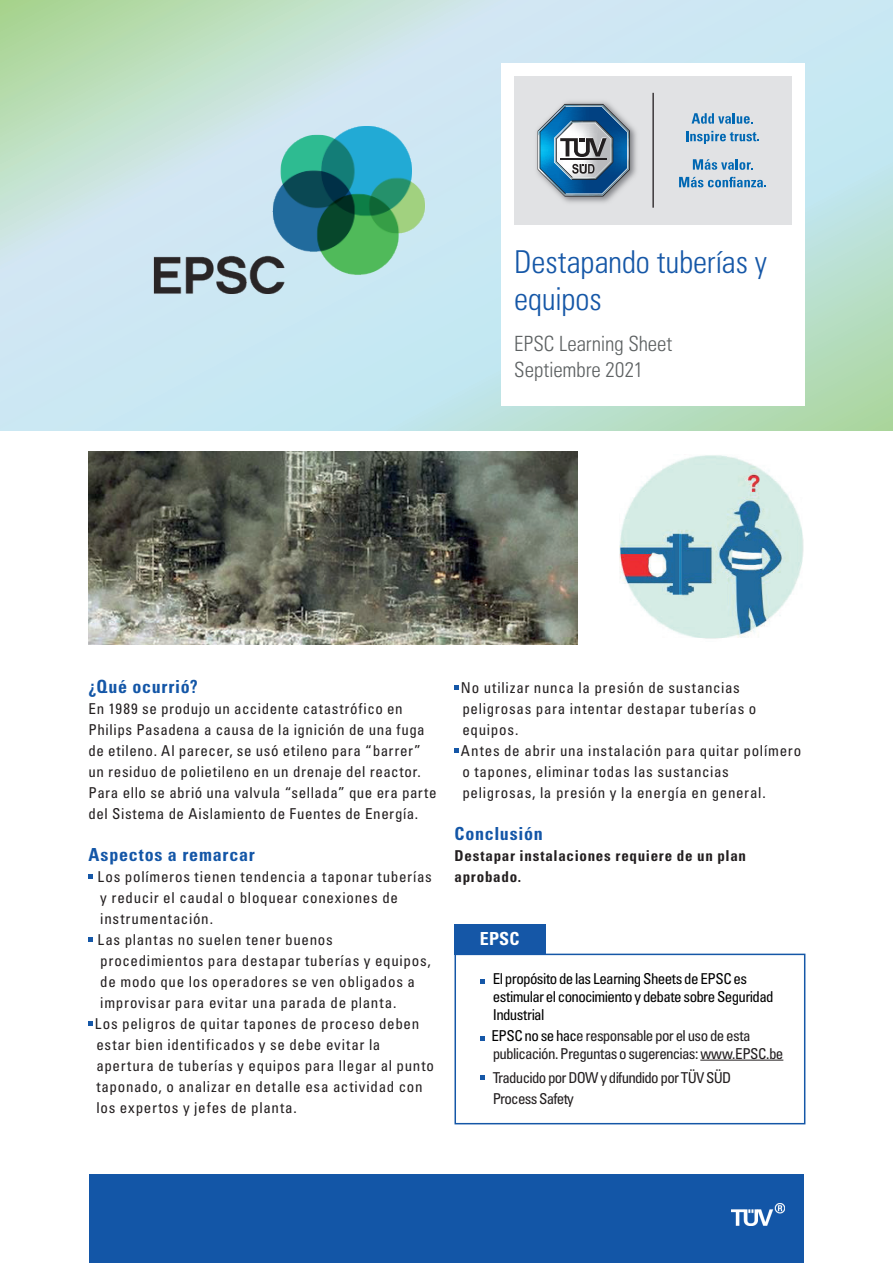
<style>
.page{position:relative;width:893px;height:1263px;background:#fff}
.page>*{position:absolute;margin:0;border:0;box-sizing:border-box;transform-origin:0 0}
.t1{font:31.5px/37.5px "Univers LTCYR 47 Light Cond";letter-spacing:-.005em;color:#1557a7}
.t2{font:21px/25.5px "Univers LTCYR 47 Light Cond";color:#5d6162}
.t3{font:18px "Univers LTCYR 67 Bold Cond";letter-spacing:.04em;color:#1356a7}
.t4{font:18px "Univers LTCYR 67 Bold Cond";color:#fff}
.t5{font:condensed 15px/21px "Univers LTCYR 57";letter-spacing:.04em;color:#231f20}
.t6{font:condensed 15px/18px "Univers LTCYR 57";letter-spacing:-.04em;color:#000}
.t7{font:condensed 15px/18px "Univers LTCYR 57";letter-spacing:-.045em;color:#231f20}
.t8{font:condensed 15px/21px "Univers LTCYR 57";letter-spacing:-.05em;color:#231f20}
.t9{font:15px/21px "Univers LTCYR 67 Bold Cond";letter-spacing:.05em;color:#231f20}
.s1{color:#000}
</style>
<div class="page">
<div style="left:89px;top:1174px;width:715px;height:89px;background:#1557a7"></div>
<img style="left:732px;top:1203px;width:52px;height:22px">
<div style="left:454px;top:954px;width:351px;height:170px;border:2px solid #1557a7"></div>
<div style="left:454px;top:924px;width:92px;height:31px;background:#1557a7"></div>
<hr style="left:700px;top:1060px;width:83px;height:1px;background:#231f20">
<svg style="left:480px;top:979px;width:4px;height:4px"></svg>
<svg style="left:480px;top:1036px;width:4px;height:4px"></svg>
<svg style="left:480px;top:1075px;width:4px;height:4px"></svg>
<svg style="left:89px;top:874px;width:4px;height:5px"></svg>
<svg style="left:89px;top:938px;width:4px;height:4px"></svg>
<svg style="left:89px;top:1022px;width:4px;height:4px"></svg>
<svg style="left:454px;top:686px;width:5px;height:4px"></svg>
<svg style="left:454px;top:748px;width:5px;height:5px"></svg>
<svg style="left:0;top:0;width:893px;height:430px;background:#c5e4e1"></svg>
<div style="left:502px;top:64px;width:303px;height:342px;background:#fff"></div>
<div style="left:514px;top:76px;width:278px;height:148px;background:#e1e2e4"></div>
<hr style="left:652px;top:93px;width:2px;height:115px;background:#231f20">
<img style="left:536px;top:101px;width:101px;height:102px">
<svg style="left:538px;top:104px;width:92px;height:93px"></svg>
<svg style="left:692px;top:113px;width:61px;height:11px"></svg>
<svg style="left:686px;top:131px;width:73px;height:13px"></svg>
<svg style="left:693px;top:159px;width:59px;height:11px"></svg>
<svg style="left:679px;top:177px;width:87px;height:10px"></svg>
<img style="left:150px;top:123px;width:276px;height:185px">
<img style="left:89px;top:451px;width:489px;height:194px">
<img style="left:619px;top:455px;width:185px;height:184px">
<h1 class="t1" style="left:514px;top:241px;width:254px">Destapando tuberías y equipos</h1>
<h2 class="t2" style="left:514px;top:330px;width:160px">EPSC Learning Sheet<br>Septiembre 2021</h2>
<p class="t3" style="left:89px;top:676px;width:111px">¿Qué ocurrió?</p>
<p class="t5" style="left:89px;top:698px;width:350px">En 1989 se produjo un accidente catastrófico en Philips Pasadena a causa de la ignición de una fuga de etileno. Al parecer, se usó etileno para “barrer” un residuo de polietileno en un drenaje del reactor.<br>Para ello se abrió una valvula “sellada” que era parte del Sistema de Aislamiento de Fuentes de Energía.</p>
<p class="t3" style="left:89px;top:844px;width:168px">Aspectos a remarcar</p>
<p class="t5" style="left:98px;top:866px;width:336px">Los polímeros tienen tendencia a taponar tuberías</p>
<p class="t5" style="left:100px;top:887px;width:299px">y reducir el caudal o bloquear conexiones de</p>
<p class="t5" style="left:100px;top:908px;width:114px">instrumentación.</p>
<p class="t5" style="left:98px;top:929px;width:237px">Las plantas no suelen tener buenos</p>
<p class="t5" style="left:100px;top:950px;width:332px">procedimientos para destapar tuberías y equipos,</p>
<p class="t5" style="left:100px;top:971px;width:316px">de modo que los operadores se ven obligados a</p>
<p class="t5" style="left:100px;top:992px;width:297px">improvisar para evitar una parada de planta.</p>
<p class="t5" style="left:95px;top:1013px;width:326px">Los peligros de quitar tapones de proceso deben</p>
<p class="t5" style="left:96px;top:1034px;width:286px">estar bien identificados y se debe evitar la</p>
<p class="t5" style="left:96px;top:1055px;width:339px">apertura de tuberías y equipos para llegar al punto</p>
<p class="t5" style="left:96px;top:1076px;width:328px">taponado, o analizar en detalle esa actividad con</p>
<p class="t5" style="left:96px;top:1097px;width:202px">los expertos y jefes de planta.</p>
<p class="t5" style="left:461px;top:677px;width:342px">No utilizar nunca la presión de sustancias peligrosas para intentar destapar tuberías o equipos.<br>Antes de abrir una instalación para quitar polímero o tapones, eliminar todas las sustancias peligrosas, la presión y la energía en general.</p>
<p class="t3" style="left:454px;top:823px;width:90px">Conclusión</p>
<p class="t9" style="left:454px;top:845px;width:293px">Destapar instalaciones requiere de un plan aprobado.</p>
<p class="t4" style="left:480px;top:927px;width:41px">EPSC</p>
<p class="t6" style="left:493px;top:969px;width:282px">El propósito de las Learning Sheets de EPSC es estimular el conocimiento y debate sobre Seguridad<br>Industrial</p>
<p class="t7" style="left:491px;top:1026px;width:293px"><span class="s1">EPSC no se hac</span>e responsable por el uso de esta publicación. Preguntas o sugerencias: www.EPSC.be</p>
<p class="t8" style="left:493px;top:1066px;width:240px">Traducido por DOW y difundido por TÜV SÜD<br>Process Safety</p>
</div>
